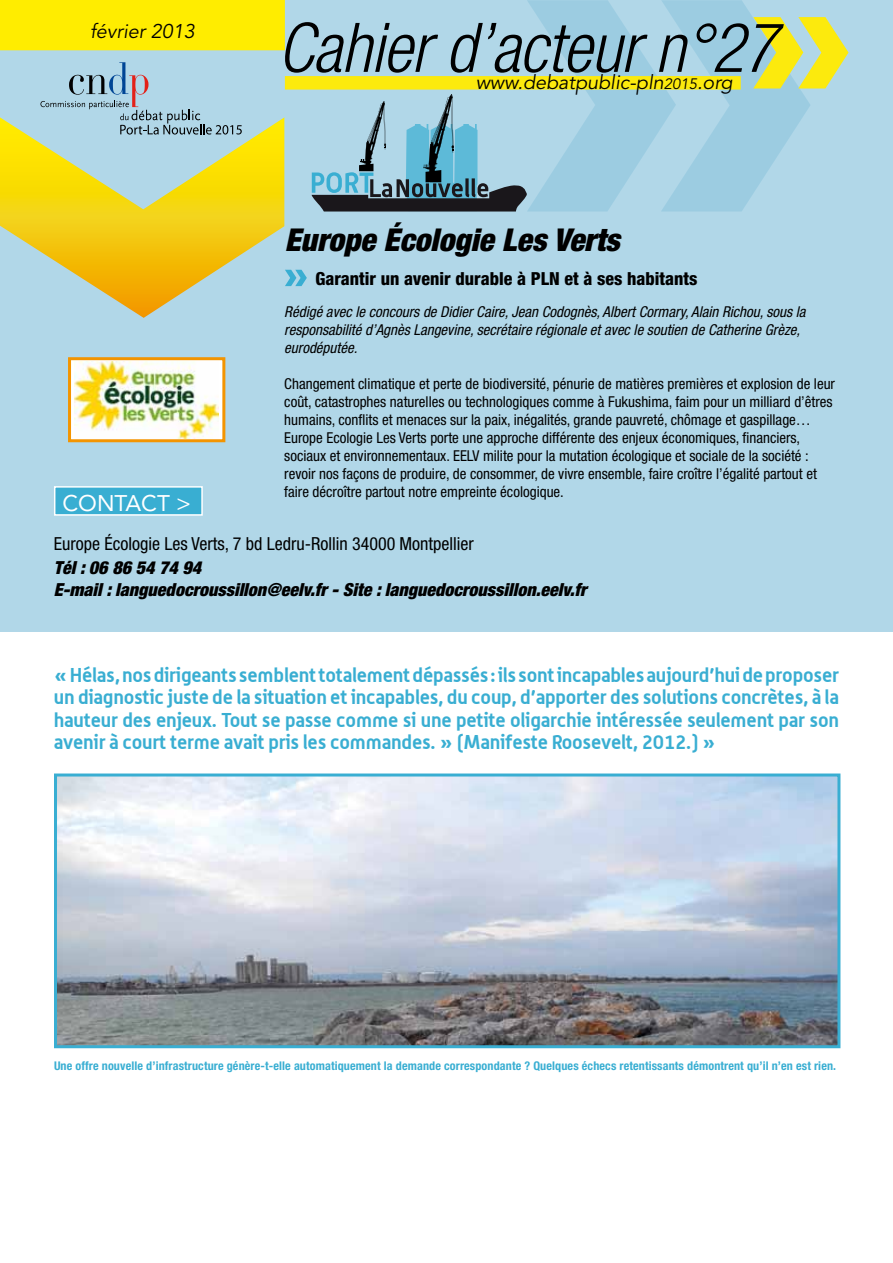
<style>
.page{position:relative;width:893px;height:1263px;background:#fff}
.page>*{position:absolute;margin:0;border:0;box-sizing:border-box;transform-origin:0 0}
.t1{font:italic 300 condensed 68.55px "Helvetica Neue";letter-spacing:-.01em;color:#000}
.t2{font:italic 900 condensed 31.5px "Helvetica Neue";color:#000}
.t3{font:22.5px "Avenir";color:#fff}
.t4{font:italic 19.8px "Avenir";color:#000}
.t5{font:700 19.5px/22.5px "Alwyn";letter-spacing:-.01em;color:#39aed2;text-align:justify}
.t6{font:italic 900 condensed 18px/21.6px "Helvetica Neue";color:#000}
.t7{font:condensed 18px "Helvetica Neue";color:#000}
.t8{font:800 condensed 18px "Helvetica Neue";color:#000}
.t9{font:condensed 15px/18px "Helvetica Neue";color:#000}
.t10{font:italic condensed 15px/18px "Helvetica Neue";color:#000}
.t11{font:700 condensed 12px "Helvetica Neue";letter-spacing:.01em;color:#39aed2}
.s1{font-size:15px}
</style>
<div class="page">
<div style="left:0;top:0;width:893px;height:631px;background:#b1d7e8"></div>
<svg style="left:527px;top:0;width:284px;height:211px;fill:#9ccce1"></svg>
<svg style="left:0;top:0;width:285px;height:318px"></svg>
<svg style="left:40px;top:62px;width:202px;height:73px"></svg>
<div style="left:54px;top:486px;width:149px;height:30px;background:#39aed2;border:2px solid #fff"></div>
<div style="left:285px;top:76px;width:456px;height:14px;background:#fcea0d"></div>
<svg style="left:753px;top:17px;width:95px;height:71px"></svg>
<svg style="left:312px;top:94px;width:215px;height:117px"></svg>
<div style="left:68px;top:357px;width:157px;height:85px;background:#fff;border:3px solid #f39400"></div>
<svg style="left:285px;top:270px;width:22px;height:16px"></svg>
<img style="left:58px;top:777px;width:778px;height:267px">
<div style="left:54px;top:773px;width:786px;height:275px;border:3px solid #39aed2"></div>
<img style="left:75px;top:361px;width:144px;height:77px">
<h3 class="t4" style="left:90px;top:20px;width:106px">février 2013</h3>
<h1 class="t1" style="left:278px;top:8px;width:500px">Cahier d’acteur n°27</h1>
<h3 class="t4" style="left:476px;top:71px;width:259px">www.debatpublic-pln<span class="s1">2015</span>.org</h3>
<h2 class="t2" style="left:285px;top:220px;width:336px">Europe Écologie Les Verts</h2>
<p class="t8" style="left:315px;top:267px;width:384px">Garantir un avenir durable à PLN et à ses habitants</p>
<p class="t10" style="left:284px;top:302px;width:523px">Rédigé avec le concours de Didier Caire, Jean Codognès, Albert Cormary, Alain Richou, sous la responsabilité d’Agnès Langevine, secrétaire régionale et avec le soutien de Catherine Grèze, eurodéputée.</p>
<p class="t9" style="left:284px;top:374px;width:552px">Changement climatique et perte de biodiversité, pénurie de matières premières et explosion de leur coût, catastrophes naturelles ou technologiques comme à Fukushima, faim pour un milliard d’êtres humains, conflits et menaces sur la paix, inégalités, grande pauvreté, chômage et gaspillage… Europe Ecologie Les Verts porte une approche différente des enjeux économiques, financiers, sociaux et environnementaux. EELV milite pour la mutation écologique et sociale de la société : revoir nos façons de produire, de consommer, de vivre ensemble, faire croître l’égalité partout et faire décroître partout notre empreinte écologique.</p>
<h3 class="t3" style="left:62px;top:490px;width:130px">CONTACT &gt;</h3>
<p class="t7" style="left:54px;top:533px;width:421px">Europe Écologie Les Verts, 7 bd Ledru-Rollin 34000 Montpellier</p>
<p class="t6" style="left:54px;top:557px;width:534px">Tél : 06 86 54 74 94<br>E-mail : languedocroussillon@eelv.fr - Site : languedocroussillon.eelv.fr</p>
<p class="t5" style="left:54px;top:663px;width:786px">« Hélas, nos dirigeants semblent totalement dépassés : ils sont incapables aujourd’hui de proposer un diagnostic juste de la situation et incapables, du coup, d’apporter des solutions concrètes, à la hauteur des enjeux. Tout se passe comme si une petite oligarchie intéressée seulement par son avenir à court terme avait pris les commandes. » (Manifeste Roosevelt, 2012.) »</p>
<p class="t11" style="left:54px;top:1059px;width:784px">Une offre nouvelle d’infrastructure génère-t-elle automatiquement la demande correspondante ? Quelques échecs retentissants démontrent qu’il n’en est rien.</p>
</div>
